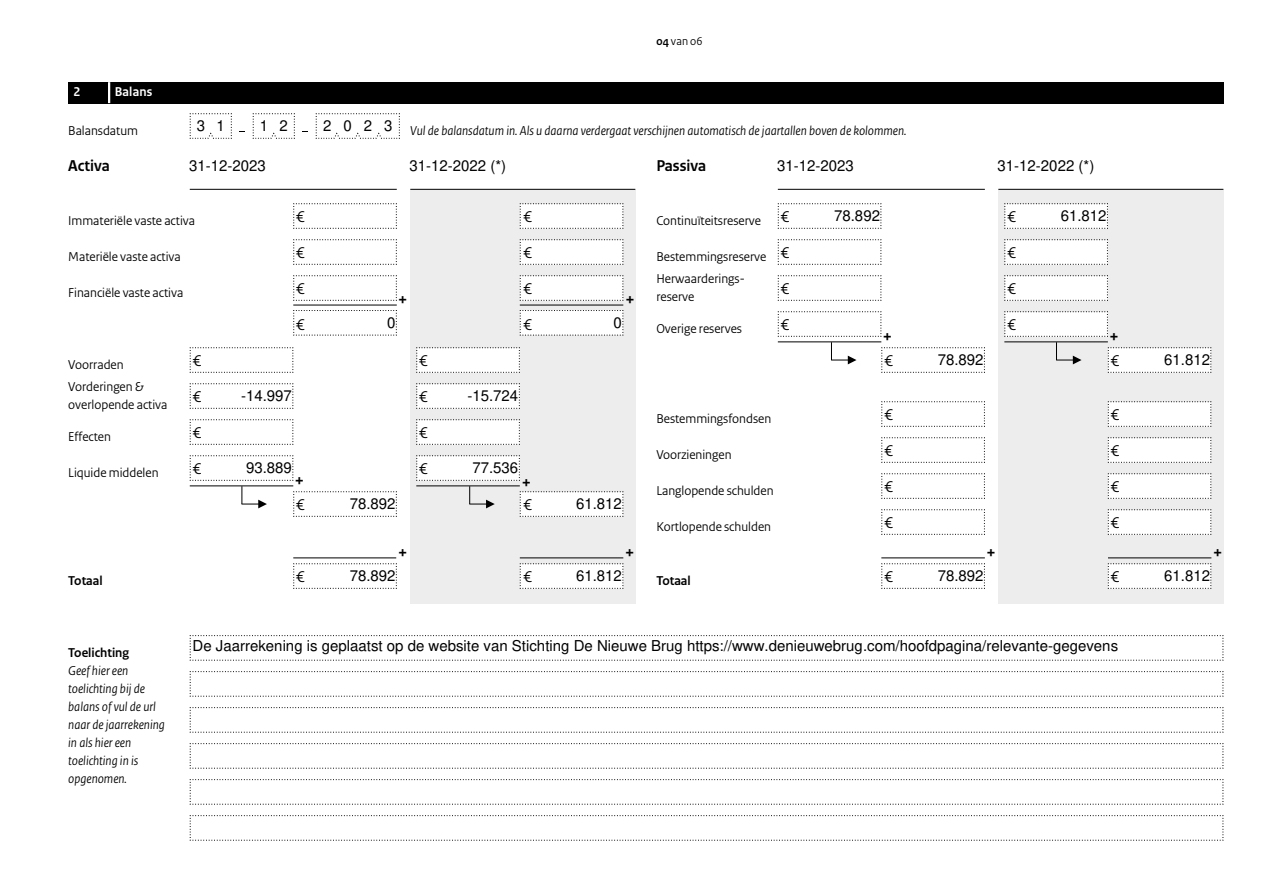
<style>
.page{position:relative;width:1263px;height:893px;background:#fff}
.page>*{position:absolute;margin:0;border:0;box-sizing:border-box;transform-origin:0 0}
.t1{font:700 18px "Rijksoverheid Sans Heading";color:#000}
.t2{font:16.5px "Rijksoverheid Sans Heading";color:#000}
.t3{font:700 16.5px "Rijksoverheid Sans Heading";color:#000}
.t4{font:15px "Helvetica";color:#000}
.t5{font:13.5px/21.8px "Rijksoverheid Sans Heading";color:#000}
.t6{font:italic 13.5px/18px "Rijksoverheid Sans Heading";color:#000}
.t7{font:700 13.5px "Rijksoverheid Sans Heading";color:#000}
.t8{font:700 13.5px "Rijksoverheid Sans Heading";letter-spacing:.01em;color:#fff}
.t9{font:12px "Rijksoverheid Sans Heading";color:#000}
.s1{font-weight:700}
</style>
<div class="page">
<div style="left:410px;top:189px;width:225px;height:414px;background:#ededee"></div>
<div style="left:998px;top:189px;width:225px;height:414px;background:#ededee"></div>
<hr style="left:998px;top:189px;width:225px;height:1px;background:#000">
<hr style="left:410px;top:189px;width:225px;height:1px;background:#000">
<hr style="left:190px;top:189px;width:207px;height:1px;background:#000">
<hr style="left:778px;top:189px;width:207px;height:1px;background:#000">
<svg style="left:293px;top:203px;width:104px;height:26px"></svg>
<svg style="left:881px;top:437px;width:104px;height:26px"></svg>
<svg style="left:1107px;top:437px;width:105px;height:26px;background:#f6f6f6"></svg>
<svg style="left:881px;top:401px;width:104px;height:26px"></svg>
<svg style="left:1107px;top:401px;width:105px;height:26px;background:#f6f6f6"></svg>
<svg style="left:293px;top:239px;width:104px;height:26px"></svg>
<svg style="left:881px;top:473px;width:104px;height:26px"></svg>
<svg style="left:1107px;top:473px;width:105px;height:26px;background:#f6f6f6"></svg>
<svg style="left:189px;top:383px;width:105px;height:26px"></svg>
<svg style="left:777px;top:239px;width:105px;height:26px"></svg>
<svg style="left:1004px;top:239px;width:104px;height:26px;background:#f6f6f6"></svg>
<svg style="left:189px;top:419px;width:105px;height:26px"></svg>
<svg style="left:777px;top:275px;width:105px;height:26px"></svg>
<svg style="left:1004px;top:275px;width:104px;height:26px;background:#f6f6f6"></svg>
<svg style="left:189px;top:347px;width:105px;height:26px"></svg>
<svg style="left:777px;top:203px;width:105px;height:26px"></svg>
<svg style="left:1004px;top:203px;width:104px;height:26px;background:#f6f6f6"></svg>
<svg style="left:293px;top:275px;width:104px;height:26px"></svg>
<svg style="left:881px;top:509px;width:104px;height:26px"></svg>
<svg style="left:1107px;top:509px;width:105px;height:26px;background:#f6f6f6"></svg>
<svg style="left:293px;top:310px;width:104px;height:26px"></svg>
<svg style="left:881px;top:563px;width:104px;height:26px"></svg>
<svg style="left:1107px;top:563px;width:105px;height:26px;background:#f6f6f6"></svg>
<svg style="left:293px;top:563px;width:104px;height:26px"></svg>
<svg style="left:519px;top:203px;width:105px;height:26px;background:#f6f6f6"></svg>
<svg style="left:519px;top:239px;width:105px;height:26px;background:#f6f6f6"></svg>
<svg style="left:416px;top:383px;width:104px;height:26px;background:#f6f6f6"></svg>
<svg style="left:416px;top:419px;width:104px;height:26px;background:#f6f6f6"></svg>
<svg style="left:416px;top:347px;width:104px;height:26px;background:#f6f6f6"></svg>
<svg style="left:519px;top:275px;width:105px;height:26px;background:#f6f6f6"></svg>
<svg style="left:519px;top:310px;width:105px;height:26px;background:#f6f6f6"></svg>
<svg style="left:519px;top:563px;width:105px;height:26px;background:#f6f6f6"></svg>
<svg style="left:189px;top:113px;width:43px;height:26px"></svg>
<svg style="left:252px;top:113px;width:43px;height:26px"></svg>
<svg style="left:315px;top:113px;width:85px;height:26px"></svg>
<svg style="left:189px;top:635px;width:1035px;height:26px"></svg>
<svg style="left:189px;top:707px;width:1035px;height:26px"></svg>
<svg style="left:189px;top:779px;width:1035px;height:26px"></svg>
<svg style="left:189px;top:671px;width:1035px;height:26px"></svg>
<svg style="left:189px;top:743px;width:1035px;height:26px"></svg>
<svg style="left:189px;top:815px;width:1035px;height:26px"></svg>
<div style="left:68px;top:82px;width:1155px;height:21px;background:#000"></div>
<hr style="left:108px;top:82px;width:2px;height:21px;background:#fff">
<hr style="left:293px;top:305px;width:104px;height:1px;background:#000">
<hr style="left:881px;top:558px;width:104px;height:1px;background:#000">
<hr style="left:1108px;top:558px;width:103px;height:1px;background:#000">
<hr style="left:293px;top:558px;width:103px;height:1px;background:#000">
<hr style="left:520px;top:305px;width:103px;height:1px;background:#000">
<hr style="left:520px;top:558px;width:103px;height:1px;background:#000">
<svg style="left:189px;top:455px;width:208px;height:62px"></svg>
<svg style="left:777px;top:311px;width:208px;height:62px"></svg>
<svg style="left:1004px;top:311px;width:208px;height:62px"></svg>
<svg style="left:416px;top:455px;width:208px;height:62px"></svg>
<p class="t8" style="left:74px;top:87px;width:8px">2</p>
<p class="t8" style="left:115px;top:87px;width:39px">Balans</p>
<p class="t9" style="left:656px;top:37px;width:48px"><span class="s1">04</span> van 06</p>
<p class="t4" style="left:197px;top:120px;width:29px">3 1</p>
<p class="t4" style="left:260px;top:120px;width:29px">1 2</p>
<p class="t6" style="left:323px;top:123px;width:585px"><sup>2</sup> <sup>0</sup> <sup>2</sup> <sup>3</sup> Vul de balansdatum in. Als u daarna verdergaat verschijnen automatisch de jaartallen boven de kolommen.</p>
<p class="t4" style="left:189px;top:159px;width:78px">31-12-2023</p>
<p class="t4" style="left:410px;top:159px;width:98px">31-12-2022 (*)</p>
<p class="t4" style="left:777px;top:159px;width:78px">31-12-2023</p>
<p class="t4" style="left:998px;top:159px;width:98px">31-12-2022 (*)</p>
<p class="t5" style="left:68px;top:121px;width:71px">Balansdatum</p>
<p class="t3" style="left:68px;top:159px;width:43px">Activa</p>
<p class="t3" style="left:656px;top:159px;width:51px">Passiva</p>
<p class="t4" style="left:834px;top:210px;width:47px">78.892</p>
<p class="t4" style="left:1061px;top:210px;width:47px">61.812</p>
<p class="t5" style="left:68px;top:211px;width:128px">Immateriële vaste activa</p>
<p class="t2" style="left:523px;top:210px;width:10px">€</p>
<p class="t2" style="left:1007px;top:210px;width:10px">€</p>
<p class="t2" style="left:296px;top:210px;width:10px">€</p>
<p class="t2" style="left:781px;top:210px;width:10px">€</p>
<p class="t5" style="left:656px;top:211px;width:106px">Continuïteitsreserve</p>
<p class="t5" style="left:656px;top:247px;width:112px">Bestemmingsreserve<br>Herwaarderings--</p>
<p class="t5" style="left:656px;top:286px;width:40px">reserve</p>
<p class="t5" style="left:656px;top:319px;width:87px">Overige reserves</p>
<p class="t2" style="left:296px;top:246px;width:10px">€</p>
<p class="t2" style="left:781px;top:246px;width:10px">€</p>
<p class="t2" style="left:523px;top:246px;width:10px">€</p>
<p class="t2" style="left:1007px;top:246px;width:10px">€</p>
<p class="t5" style="left:68px;top:247px;width:114px">Materiële vaste activa</p>
<p class="t5" style="left:68px;top:283px;width:116px">Financiële vaste activa</p>
<p class="t2" style="left:296px;top:282px;width:10px">€</p>
<p class="t2" style="left:781px;top:282px;width:10px">€</p>
<p class="t2" style="left:523px;top:282px;width:10px">€</p>
<p class="t2" style="left:1007px;top:282px;width:10px">€</p>
<h1 class="t1" style="left:398px;top:293px;width:11px">+</h1>
<h1 class="t1" style="left:625px;top:293px;width:11px">+</h1>
<p class="t4" style="left:387px;top:317px;width:10px">0</p>
<p class="t4" style="left:614px;top:317px;width:10px">0</p>
<p class="t2" style="left:296px;top:318px;width:10px">€</p>
<p class="t2" style="left:781px;top:318px;width:10px">€</p>
<p class="t2" style="left:523px;top:318px;width:10px">€</p>
<p class="t2" style="left:1007px;top:318px;width:10px">€</p>
<h1 class="t1" style="left:883px;top:329px;width:11px">+</h1>
<h1 class="t1" style="left:1109px;top:329px;width:11px">+</h1>
<p class="t5" style="left:68px;top:355px;width:78px">Voorraden<br>Vorderingen &amp;</p>
<p class="t5" style="left:68px;top:394px;width:101px">overlopende activa</p>
<p class="t5" style="left:68px;top:427px;width:44px">Effecten</p>
<p class="t5" style="left:68px;top:463px;width:92px">Liquide middelen</p>
<p class="t7" style="left:68px;top:576px;width:36px">Totaal</p>
<p class="t7" style="left:68px;top:648px;width:62px">Toelichting</p>
<p class="t6" style="left:68px;top:663px;width:98px">Geef hier een toelichting bij de balans of vul de url naar de jaarrekening in als hier een toelichting in is opgenomen.</p>
<p class="t2" style="left:193px;top:354px;width:10px">€</p>
<p class="t2" style="left:419px;top:354px;width:10px">€</p>
<p class="t4" style="left:938px;top:354px;width:47px">78.892</p>
<p class="t4" style="left:1164px;top:354px;width:47px">61.812</p>
<p class="t2" style="left:884px;top:354px;width:10px">€</p>
<p class="t2" style="left:1111px;top:354px;width:10px">€</p>
<p class="t2" style="left:193px;top:390px;width:10px">€</p>
<p class="t4" style="left:241px;top:390px;width:52px">-14.997</p>
<p class="t4" style="left:467px;top:390px;width:52px">-15.724</p>
<p class="t2" style="left:419px;top:390px;width:10px">€</p>
<p class="t2" style="left:193px;top:426px;width:10px">€</p>
<p class="t2" style="left:193px;top:462px;width:10px">€</p>
<p class="t2" style="left:419px;top:426px;width:10px">€</p>
<p class="t4" style="left:246px;top:462px;width:47px">93.889</p>
<p class="t4" style="left:472px;top:462px;width:47px">77.536</p>
<p class="t4" style="left:350px;top:498px;width:47px">78.892</p>
<p class="t4" style="left:576px;top:498px;width:47px">61.812</p>
<p class="t2" style="left:419px;top:462px;width:10px">€</p>
<h1 class="t1" style="left:295px;top:473px;width:11px">+</h1>
<h1 class="t1" style="left:522px;top:475px;width:11px">+</h1>
<p class="t2" style="left:296px;top:498px;width:10px">€</p>
<p class="t2" style="left:523px;top:498px;width:10px">€</p>
<p class="t5" style="left:656px;top:409px;width:116px">Bestemmingsfondsen</p>
<p class="t5" style="left:656px;top:445px;width:77px">Voorzieningen</p>
<p class="t5" style="left:656px;top:481px;width:119px">Langlopende schulden</p>
<p class="t5" style="left:656px;top:517px;width:116px">Kortlopende schulden</p>
<p class="t2" style="left:884px;top:408px;width:10px">€</p>
<p class="t2" style="left:1111px;top:408px;width:10px">€</p>
<p class="t2" style="left:884px;top:444px;width:10px">€</p>
<p class="t2" style="left:1111px;top:444px;width:10px">€</p>
<p class="t2" style="left:884px;top:480px;width:10px">€</p>
<p class="t2" style="left:1111px;top:480px;width:10px">€</p>
<p class="t2" style="left:884px;top:516px;width:10px">€</p>
<p class="t2" style="left:1111px;top:516px;width:10px">€</p>
<h1 class="t1" style="left:398px;top:545px;width:11px">+</h1>
<h1 class="t1" style="left:986px;top:545px;width:11px">+</h1>
<h1 class="t1" style="left:1213px;top:545px;width:11px">+</h1>
<h1 class="t1" style="left:625px;top:545px;width:11px">+</h1>
<p class="t2" style="left:296px;top:570px;width:10px">€</p>
<p class="t4" style="left:350px;top:570px;width:47px">78.892</p>
<p class="t4" style="left:576px;top:570px;width:47px">61.812</p>
<p class="t2" style="left:523px;top:570px;width:10px">€</p>
<p class="t7" style="left:656px;top:576px;width:36px">Totaal</p>
<p class="t4" style="left:938px;top:570px;width:47px">78.892</p>
<p class="t4" style="left:1164px;top:570px;width:47px">61.812</p>
<p class="t2" style="left:884px;top:570px;width:10px">€</p>
<p class="t2" style="left:1111px;top:570px;width:10px">€</p>
<p class="t4" style="left:193px;top:640px;width:927px">De Jaarrekening is geplaatst op de website van Stichting De Nieuwe Brug https://www.denieuwebrug.com/hoofdpagina/relevante-gegevens</p>
</div>
